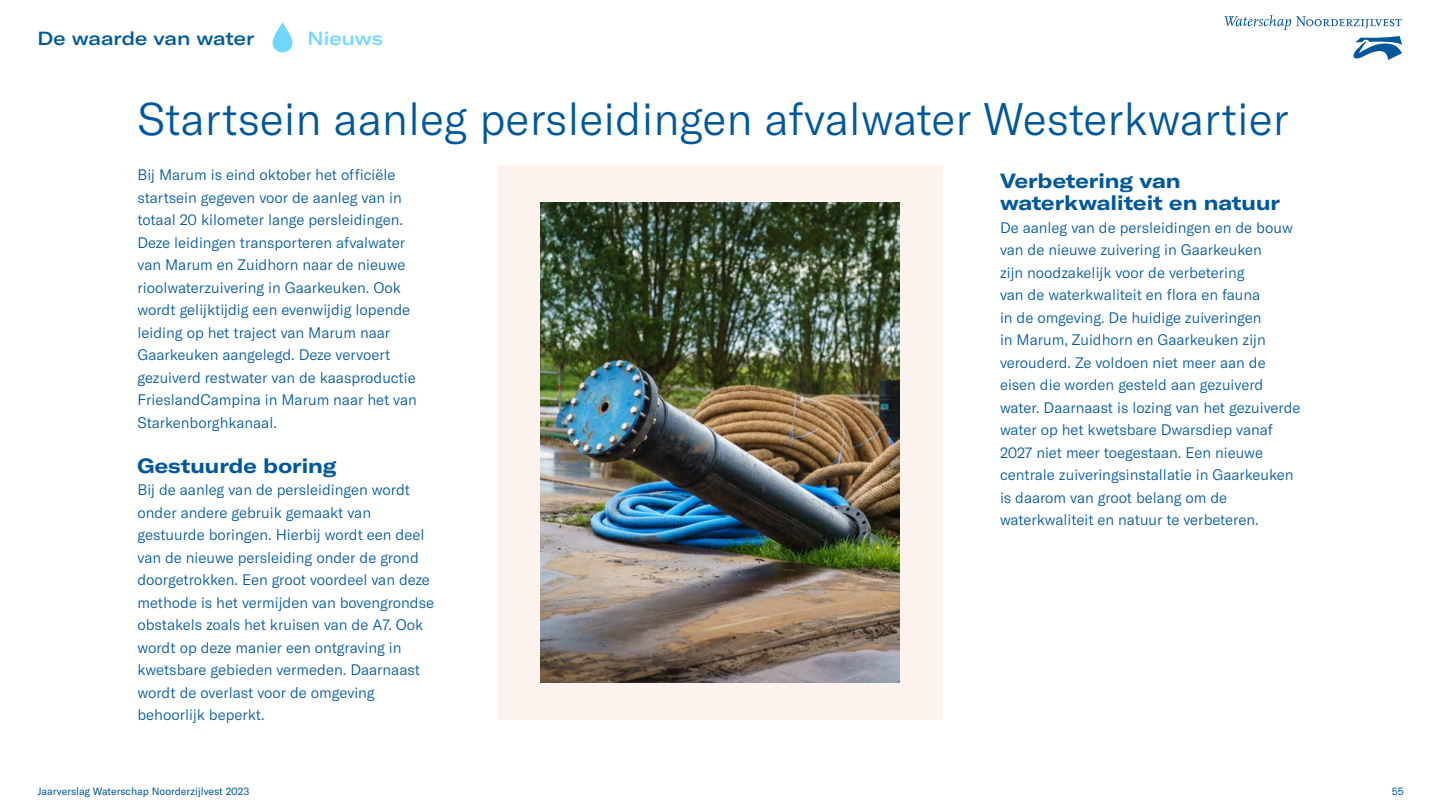
<style>
.page{position:relative;width:1440px;height:810px;background:#fff}
.page>*{position:absolute;margin:0;border:0;box-sizing:border-box;transform-origin:0 0}
.t1{font:300 45px "GT America";color:#00589a}
.t2{font:700 expanded 20.25px/22.5px "GT America";color:#00589a}
.t3{font:500 expanded 18.75px "GT America";letter-spacing:-.005em;color:#00589a}
.t4{font:500 expanded 18.75px "GT America";letter-spacing:.005em;color:#70d8ff}
.t5{font:300 15px/22.5px "GT America";color:#00589a}
.t6{font:10.5px "GT America";color:#00589a}
</style>
<div class="page">
<div style="left:498px;top:165px;width:445px;height:555px;background:#fcf3ef"></div>
<img style="left:540px;top:202px;width:360px;height:480px">
<svg style="left:1224px;top:15px;width:178px;height:15px"></svg>
<svg style="left:1353px;top:36px;width:49px;height:24px"></svg>
<svg style="left:273px;top:22px;width:19px;height:30px"></svg>
<p class="t3" style="left:38px;top:27px;width:218px">De waarde van water</p>
<p class="t4" style="left:308px;top:27px;width:77px">Nieuws</p>
<h1 class="t1" style="left:138px;top:93px;width:1153px">Startsein aanleg persleidingen afvalwater Westerkwartier</h1>
<p class="t5" style="left:138px;top:163px;width:281px">Bij Marum is eind oktober het officiële startsein gegeven voor de aanleg van in totaal 20 kilometer lange persleidingen.<br>Deze leidingen transporteren afvalwater van Marum en Zuidhorn naar de nieuwe rioolwaterzuivering in Gaarkeuken. Ook wordt gelijktijdig een evenwijdig lopende leiding op het traject van Marum naar Gaarkeuken aangelegd. Deze vervoert gezuiverd restwater van de kaasproductie FrieslandCampina in Marum naar het van Starkenborghkanaal.</p>
<h2 class="t2" style="left:138px;top:454px;width:201px">Gestuurde boring</h2>
<p class="t5" style="left:138px;top:478px;width:298px">Bij de aanleg van de persleidingen wordt onder andere gebruik gemaakt van gestuurde boringen. Hierbij wordt een deel van de nieuwe persleiding onder de grond doorgetrokken. Een groot voordeel van deze methode is het vermijden van bovengrondse obstakels zoals het kruisen van de A7. Ook wordt op deze manier een ontgraving in kwetsbare gebieden vermeden. Daarnaast wordt de overlast voor de omgeving behoorlijk beperkt.</p>
<h2 class="t2" style="left:1000px;top:169px;width:282px">Verbetering van waterkwaliteit en natuur</h2>
<p class="t5" style="left:1000px;top:216px;width:302px">De aanleg van de persleidingen en de bouw van de nieuwe zuivering in Gaarkeuken<br>zijn noodzakelijk voor de verbetering<br>van de waterkwaliteit en flora en fauna<br>in de omgeving. De huidige zuiveringen<br>in Marum, Zuidhorn en Gaarkeuken zijn verouderd. Ze voldoen niet meer aan de eisen die worden gesteld aan gezuiverd water. Daarnaast is lozing van het gezuiverde water op het kwetsbare Dwarsdiep vanaf 2027 niet meer toegestaan. Een nieuwe centrale zuiveringsinstallatie in Gaarkeuken is daarom van groot belang om de waterkwaliteit en natuur te verbeteren.</p>
<p class="t6" style="left:38px;top:786px;width:213px">Jaarverslag Waterschap Noorderzijlvest 2023</p>
<p class="t6" style="left:1392px;top:786px;width:13px">55</p>
</div>
